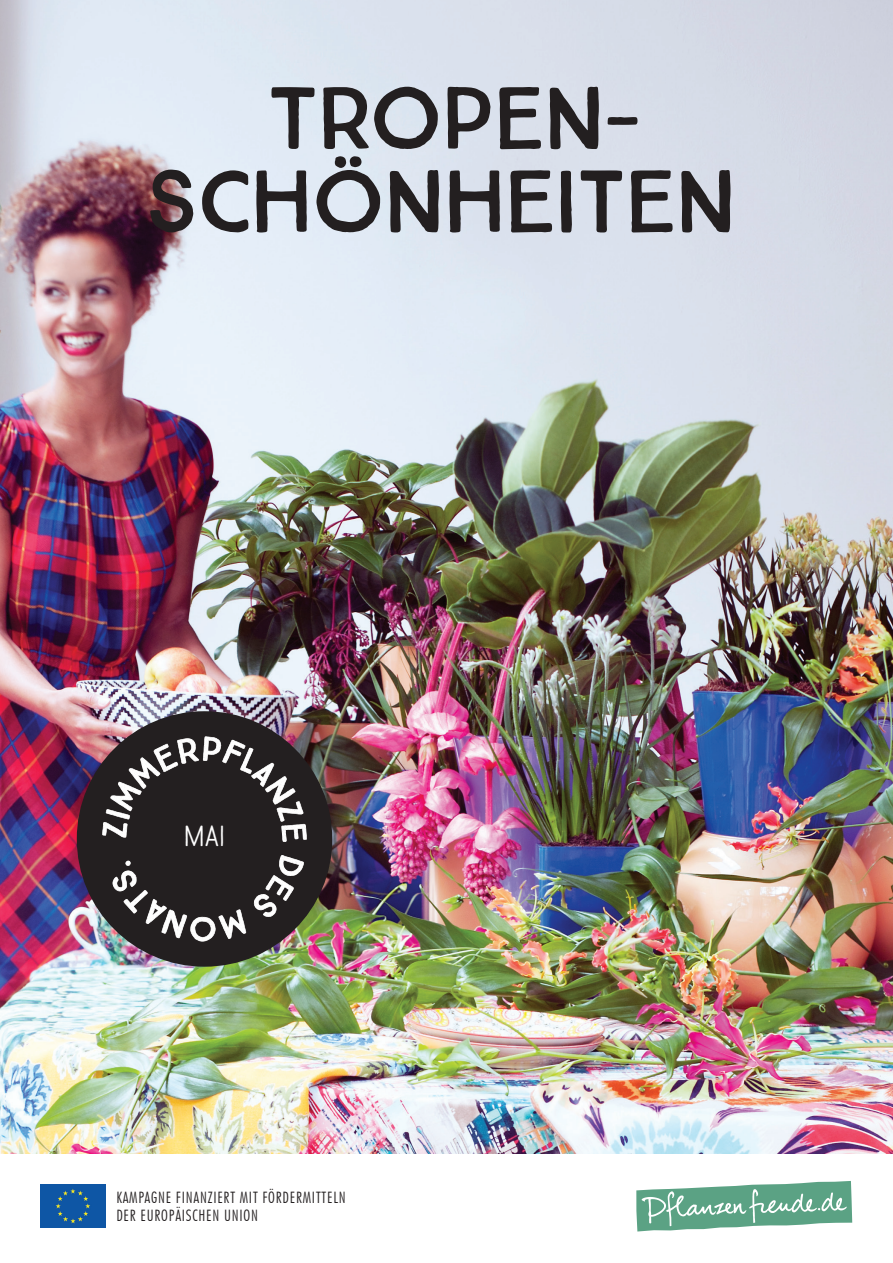
<style>
.page{position:relative;width:893px;height:1263px;background:#fff}
.page>*{position:absolute;margin:0;border:0;box-sizing:border-box;transform-origin:0 0}
.t1{font:88.28px/83.2px "True North";letter-spacing:-.04em;color:#231f20;text-align:center}
.t2{font:29.03px "Harman Simple";color:#fff}
.t3{font:300 condensed 15.75px/18px "Futura BT";letter-spacing:.05em;color:#231f20}
</style>
<div class="page">
<img style="left:0;top:0;width:893px;height:1154px">
<div style="left:77px;top:711px;width:255px;height:256px;background:#231f20;border-radius:50%"></div>
<svg style="left:102px;top:736px;width:205px;height:106px"></svg>
<svg style="left:254px;top:855px;width:50px;height:62px"></svg>
<svg style="left:113px;top:861px;width:133px;height:80px"></svg>
<img style="left:41px;top:1185px;width:64px;height:42px">
<svg style="left:636px;top:1181px;width:216px;height:50px"></svg>
<h1 class="t1" style="left:144px;top:77px;width:595px">TROPEN-<br>SCHÖNHEITEN</h1>
<h2 class="t2" style="left:184px;top:820px;width:43px">MAI</h2>
<p class="t3" style="left:116px;top:1188px;width:231px">KAMPAGNE FINANZIERT MIT FÖRDERMITTELN<br>DER EUROPÄISCHEN UNION</p>
</div>
